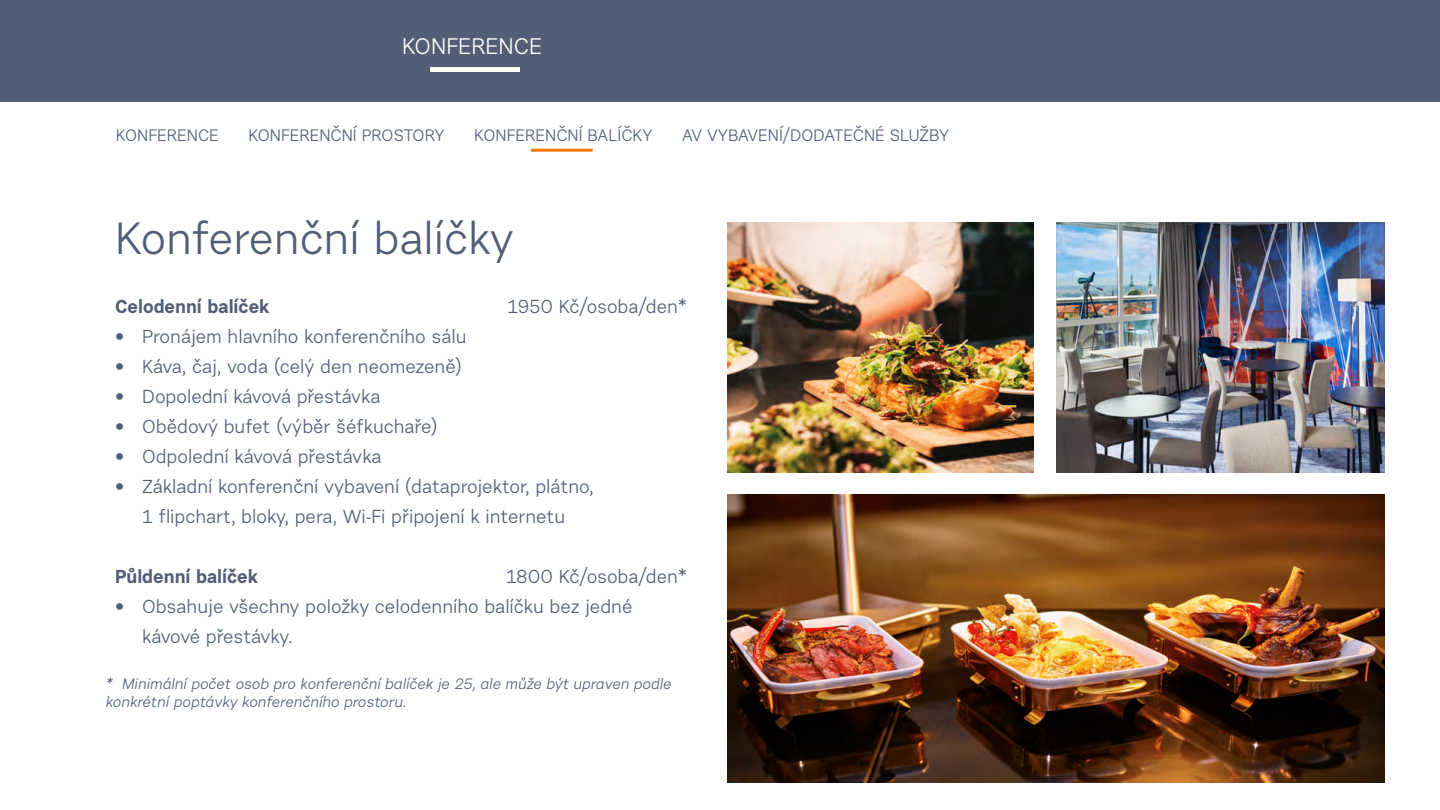
<style>
.page{position:relative;width:1440px;height:810px;background:#fff}
.page>*{position:absolute;margin:0;border:0;box-sizing:border-box;transform-origin:0 0}
.t1{font:45px "Urban Grotesk Re Bo";color:#515e76}
.t2{font:22.5px "Urban Grotesk Re Bo";color:#fff}
.t3{font:18.75px/30px "Urban Grotesk Re Bo";color:#515e76;text-align:center}
.t4{font:700 18.75px "Urban Grotesk Re Bo";color:#515e76}
.t5{font:16.5px "Urban Grotesk Re Bo";color:#515e76}
.t6{font:italic 15px/18px "Urban Grotesk Re Bo";color:#515e76}
</style>
<div class="page">
<img style="left:728px;top:222px;width:306px;height:250px">
<img style="left:1056px;top:222px;width:328px;height:250px">
<img style="left:728px;top:495px;width:656px;height:288px">
<hr style="left:531px;top:149px;width:62px;height:3px;background:#ef7900">
<div style="left:0;top:0;width:1440px;height:102px;background:#515e76"></div>
<hr style="left:430px;top:67px;width:89px;height:4px;background:#fff">
<p class="t2" style="left:402px;top:32px;width:142px">KONFERENCE</p>
<p class="t5" style="left:116px;top:125px;width:104px">KONFERENCE</p>
<p class="t5" style="left:249px;top:125px;width:198px">KONFERENČNÍ PROSTORY</p>
<p class="t5" style="left:474px;top:125px;width:180px">KONFERENČNÍ BALÍČKY</p>
<p class="t5" style="left:682px;top:125px;width:268px">AV VYBAVENÍ/DODATEČNÉ SLUŽBY</p>
<h1 class="t1" style="left:115px;top:210px;width:400px">Konferenční balíčky</h1>
<p class="t4" style="left:115px;top:295px;width:156px">Celodenní balíček</p>
<p class="t3" style="left:507px;top:291px;width:181px">1950 Kč/osoba/den*</p>
<p class="t3" style="left:115px;top:321px;width:353px">• Pronájem hlavního konferenčního sálu</p>
<p class="t3" style="left:115px;top:351px;width:348px">• Káva, čaj, voda (celý den neomezeně)</p>
<p class="t3" style="left:115px;top:381px;width:267px">• Dopolední kávová přestávka</p>
<p class="t3" style="left:115px;top:411px;width:324px">• Obědový bufet (výběr šéfkuchaře)</p>
<p class="t3" style="left:115px;top:441px;width:268px">• Odpolední kávová přestávka</p>
<p class="t3" style="left:115px;top:471px;width:480px">• Základní konferenční vybavení (dataprojektor, plátno,<br>1 flipchart, bloky, pera, Wi-Fi připojení k internetu</p>
<p class="t4" style="left:115px;top:565px;width:144px">Půldenní balíček</p>
<p class="t3" style="left:506px;top:561px;width:182px">1800 Kč/osoba/den*</p>
<p class="t3" style="left:142px;top:591px;width:492px;text-align:left;text-indent:-27px">• Obsahuje všechny položky celodenního balíčku bez jedné kávové přestávky.</p>
<p class="t6" style="left:106px;top:675px;width:567px">* Minimální počet osob pro konferenční balíček je 25, ale může být upraven podle konkrétní poptávky konferenčního prostoru.</p>
</div>
